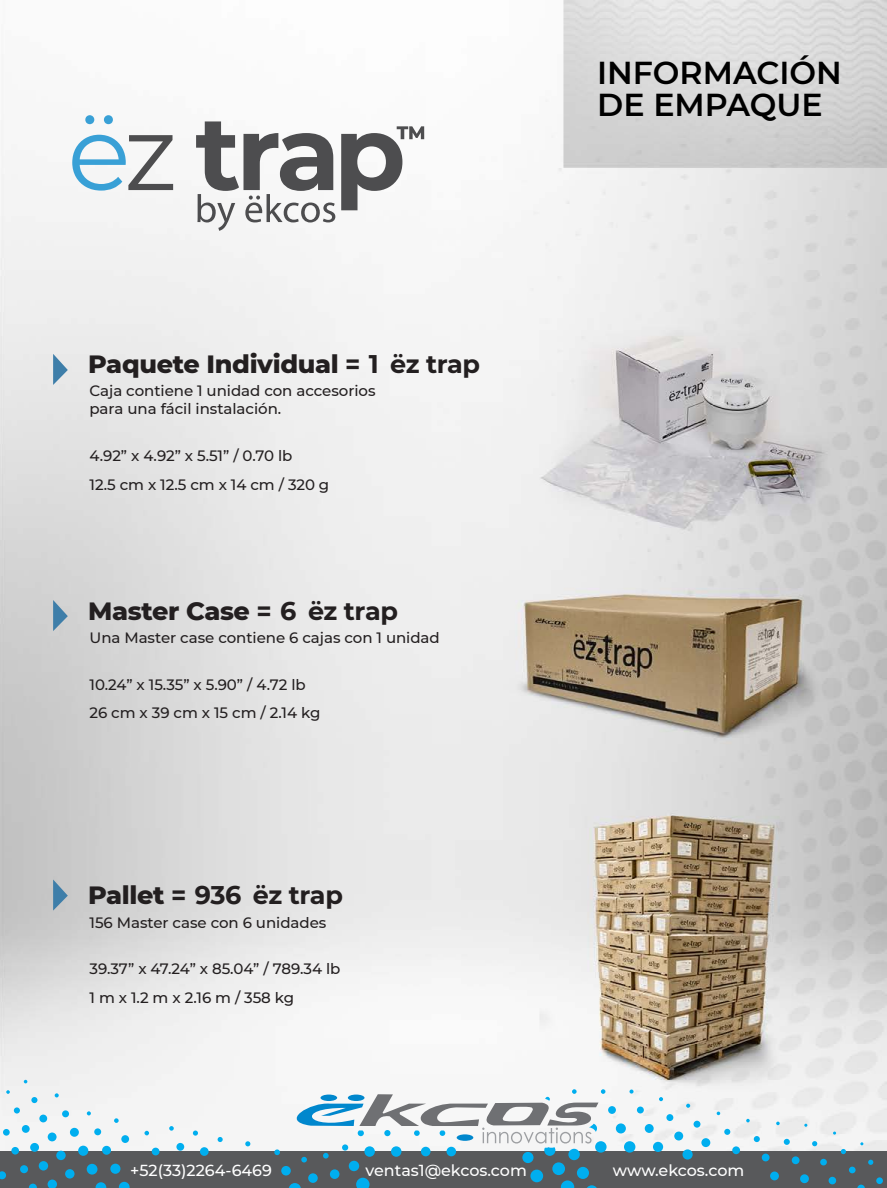
<style>
.page{position:relative;width:887px;height:1188px;background:#fff}
.page>*{position:absolute;margin:0;border:0;box-sizing:border-box;transform-origin:0 0}
.t1{font:600 31.65px/31.7px "Montserrat";color:#000}
.t2{font:800 25.5px "Montserrat";letter-spacing:-.015em;color:#231f20}
.t3{font:700 25.5px "Montserrat";letter-spacing:-.02em;color:#231f20}
.t4{font:500 15.9px "Montserrat";color:#fff}
.t5{font:500 15px/28.3px "Montserrat";letter-spacing:-.005em;color:#231f20}
.s1{font-weight:700}
.s2{font-weight:800}
</style>
<div class="page">
<img style="left:0;top:0;width:887px;height:1151px">
<svg style="left:53px;top:880px;width:15px;height:31px"></svg>
<svg style="left:53px;top:600px;width:15px;height:31px"></svg>
<svg style="left:53px;top:354px;width:15px;height:31px"></svg>
<svg style="left:72px;top:115px;width:101px;height:76px"></svg>
<svg style="left:341px;top:126px;width:83px;height:84px"></svg>
<svg style="left:196px;top:121px;width:139px;height:110px"></svg>
<div style="left:0;top:1151px;width:887px;height:37px;background:#58595b"></div>
<div style="left:595px;top:1141px;width:11px;height:12px;background:#00aeef;border-radius:50%"></div>
<div style="left:608px;top:1106px;width:8px;height:8px;background:#00aeef;border-radius:50%"></div>
<div style="left:616px;top:1123px;width:10px;height:10px;background:#00aeef;border-radius:50%"></div>
<div style="left:624px;top:1141px;width:11px;height:12px;background:#00aeef;border-radius:50%"></div>
<svg style="left:629px;top:1090px;width:4px;height:4px"></svg>
<svg style="left:637px;top:1107px;width:6px;height:6px"></svg>
<div style="left:644px;top:1124px;width:9px;height:9px;background:#00aeef;border-radius:50%"></div>
<div style="left:653px;top:1142px;width:10px;height:10px;background:#00aeef;border-radius:50%"></div>
<svg style="left:659px;top:1097px;width:4px;height:4px"></svg>
<div style="left:666px;top:1114px;width:7px;height:7px;background:#00aeef;border-radius:50%"></div>
<div style="left:674px;top:1132px;width:9px;height:8px;background:#00aeef;border-radius:50%"></div>
<div style="left:682px;top:1149px;width:10px;height:11px;background:#00aeef;border-radius:50%"></div>
<svg style="left:686px;top:1104px;width:4px;height:4px"></svg>
<div style="left:693px;top:1121px;width:7px;height:7px;background:#00aeef;border-radius:50%"></div>
<div style="left:701px;top:1138px;width:9px;height:9px;background:#00aeef;border-radius:50%"></div>
<svg style="left:716px;top:1112px;width:4px;height:3px"></svg>
<svg style="left:724px;top:1129px;width:6px;height:6px"></svg>
<div style="left:732px;top:1146px;width:8px;height:8px;background:#00aeef;border-radius:50%"></div>
<svg style="left:245px;top:1141px;width:5px;height:5px"></svg>
<svg style="left:217px;top:1137px;width:6px;height:5px"></svg>
<svg style="left:193px;top:1131px;width:5px;height:5px"></svg>
<div style="left:200px;top:1147px;width:9px;height:9px;background:#00aeef;border-radius:50%"></div>
<svg style="left:169px;top:1126px;width:5px;height:5px"></svg>
<div style="left:176px;top:1143px;width:8px;height:8px;background:#00aeef;border-radius:50%"></div>
<svg style="left:144px;top:1131px;width:5px;height:4px"></svg>
<div style="left:152px;top:1148px;width:7px;height:7px;background:#00aeef;border-radius:50%"></div>
<svg style="left:114px;top:1118px;width:5px;height:5px"></svg>
<div style="left:121px;top:1135px;width:8px;height:8px;background:#00aeef;border-radius:50%"></div>
<div style="left:65px;top:1169px;width:9px;height:10px;background:#00aeef;border-radius:50%"></div>
<div style="left:56px;top:1151px;width:10px;height:9px;background:#00aeef;border-radius:50%"></div>
<div style="left:48px;top:1133px;width:9px;height:8px;background:#00aeef;border-radius:50%"></div>
<div style="left:39px;top:1115px;width:8px;height:7px;background:#00aeef;border-radius:50%"></div>
<svg style="left:31px;top:1097px;width:6px;height:6px"></svg>
<svg style="left:48px;top:1180px;width:9px;height:8px"></svg>
<div style="left:39px;top:1161px;width:9px;height:10px;background:#00aeef;border-radius:50%"></div>
<div style="left:30px;top:1143px;width:9px;height:9px;background:#00aeef;border-radius:50%"></div>
<div style="left:22px;top:1125px;width:8px;height:8px;background:#00aeef;border-radius:50%"></div>
<div style="left:14px;top:1107px;width:6px;height:7px;background:#00aeef;border-radius:50%"></div>
<svg style="left:6px;top:1090px;width:4px;height:4px"></svg>
<svg style="left:29px;top:1184px;width:8px;height:4px"></svg>
<div style="left:20px;top:1165px;width:8px;height:8px;background:#00aeef;border-radius:50%"></div>
<div style="left:11px;top:1147px;width:8px;height:8px;background:#00aeef;border-radius:50%"></div>
<div style="left:3px;top:1129px;width:7px;height:7px;background:#00aeef;border-radius:50%"></div>
<svg style="left:0;top:1171px;width:6px;height:8px"></svg>
<div style="left:308px;top:1173px;width:10px;height:10px;background:#00aeef;border-radius:50%"></div>
<div style="left:281px;top:1166px;width:10px;height:10px;background:#00aeef;border-radius:50%"></div>
<svg style="left:289px;top:1183px;width:12px;height:5px"></svg>
<div style="left:530px;top:1170px;width:13px;height:12px;background:#00aeef;border-radius:50%"></div>
<div style="left:552px;top:1162px;width:13px;height:13px;background:#00aeef;border-radius:50%"></div>
<svg style="left:561px;top:1180px;width:13px;height:8px"></svg>
<div style="left:577px;top:1167px;width:12px;height:12px;background:#00aeef;border-radius:50%"></div>
<svg style="left:587px;top:1185px;width:10px;height:3px"></svg>
<svg style="left:783px;top:1139px;width:6px;height:6px"></svg>
<div style="left:791px;top:1156px;width:8px;height:8px;background:#00aeef;border-radius:50%"></div>
<div style="left:800px;top:1174px;width:8px;height:9px;background:#00aeef;border-radius:50%"></div>
<svg style="left:812px;top:1141px;width:5px;height:5px"></svg>
<svg style="left:820px;top:1159px;width:6px;height:6px"></svg>
<div style="left:828px;top:1177px;width:8px;height:7px;background:#00aeef;border-radius:50%"></div>
<svg style="left:840px;top:1149px;width:6px;height:5px"></svg>
<div style="left:848px;top:1167px;width:7px;height:6px;background:#00aeef;border-radius:50%"></div>
<svg style="left:857px;top:1185px;width:7px;height:3px"></svg>
<svg style="left:868px;top:1160px;width:5px;height:5px"></svg>
<div style="left:876px;top:1177px;width:6px;height:7px;background:#00aeef;border-radius:50%"></div>
<svg style="left:753px;top:1136px;width:6px;height:6px"></svg>
<div style="left:761px;top:1154px;width:8px;height:7px;background:#00aeef;border-radius:50%"></div>
<div style="left:770px;top:1172px;width:9px;height:8px;background:#00aeef;border-radius:50%"></div>
<div style="left:349px;top:1161px;width:10px;height:10px;background:#00aeef;border-radius:50%"></div>
<svg style="left:356px;top:1178px;width:13px;height:10px"></svg>
<svg style="left:274px;top:1089px;width:331px;height:74px"></svg>
<div style="left:330px;top:1169px;width:9px;height:10px;background:#00aeef;border-radius:50%"></div>
<svg style="left:87px;top:1111px;width:4px;height:4px"></svg>
<div style="left:94px;top:1128px;width:7px;height:7px;background:#00aeef;border-radius:50%"></div>
<div style="left:102px;top:1146px;width:9px;height:9px;background:#00aeef;border-radius:50%"></div>
<div style="left:110px;top:1164px;width:10px;height:10px;background:#00aeef;border-radius:50%"></div>
<svg style="left:119px;top:1182px;width:11px;height:6px"></svg>
<svg style="left:96px;top:1182px;width:10px;height:6px"></svg>
<div style="left:87px;top:1164px;width:10px;height:11px;background:#00aeef;border-radius:50%"></div>
<div style="left:78px;top:1146px;width:10px;height:10px;background:#00aeef;border-radius:50%"></div>
<div style="left:70px;top:1128px;width:9px;height:9px;background:#00aeef;border-radius:50%"></div>
<div style="left:62px;top:1110px;width:7px;height:7px;background:#00aeef;border-radius:50%"></div>
<svg style="left:55px;top:1093px;width:4px;height:4px"></svg>
<h2 class="t2" style="left:88px;top:345px;width:393px">Paquete Individual <span class="s1">= 1 ëz trap</span></h2>
<p class="t5" style="left:89px;top:382px;width:287px;line-height:18px">Caja contiene 1 unidad con accesorios para una fácil instalación.</p>
<p class="t5" style="left:89px;top:441px;width:241px">4.92” x 4.92” x 5.51” / 0.70 lb<br>12.5 cm x 12.5 cm x 14 cm / 320 g</p>
<h2 class="t2" style="left:88px;top:592px;width:311px">Master Case <span class="s1">= 6 ëz trap</span></h2>
<p class="t5" style="left:89px;top:623px;width:352px">Una Master case contiene 6 cajas con 1 unidad</p>
<p class="t5" style="left:89px;top:670px;width:232px">10.24” x 15.35” x 5.90” / 4.72 lb<br>26 cm x 39 cm x 15 cm / 2.14 kg</p>
<h2 class="t3" style="left:88px;top:877px;width:256px"><span class="s2">Pallet</span> = 936 ëz trap</h2>
<p class="t5" style="left:89px;top:907px;width:238px">156 Master case con 6 unidades</p>
<p class="t5" style="left:89px;top:954px;width:252px">39.37” x 47.24” x 85.04” / 789.34 lb<br>1 m x 1.2 m x 2.16 m / 358 kg</p>
<h1 class="t1" style="left:597px;top:56px;width:246px">INFORMACIÓN<br>DE EMPAQUE</h1>
<p class="t4" style="left:130px;top:1159px;width:143px">+52(33)2264-6469</p>
<p class="t4" style="left:365px;top:1159px;width:163px">ventas1@ekcos.com</p>
<p class="t4" style="left:613px;top:1159px;width:133px">www.ekcos.com</p>
</div>
